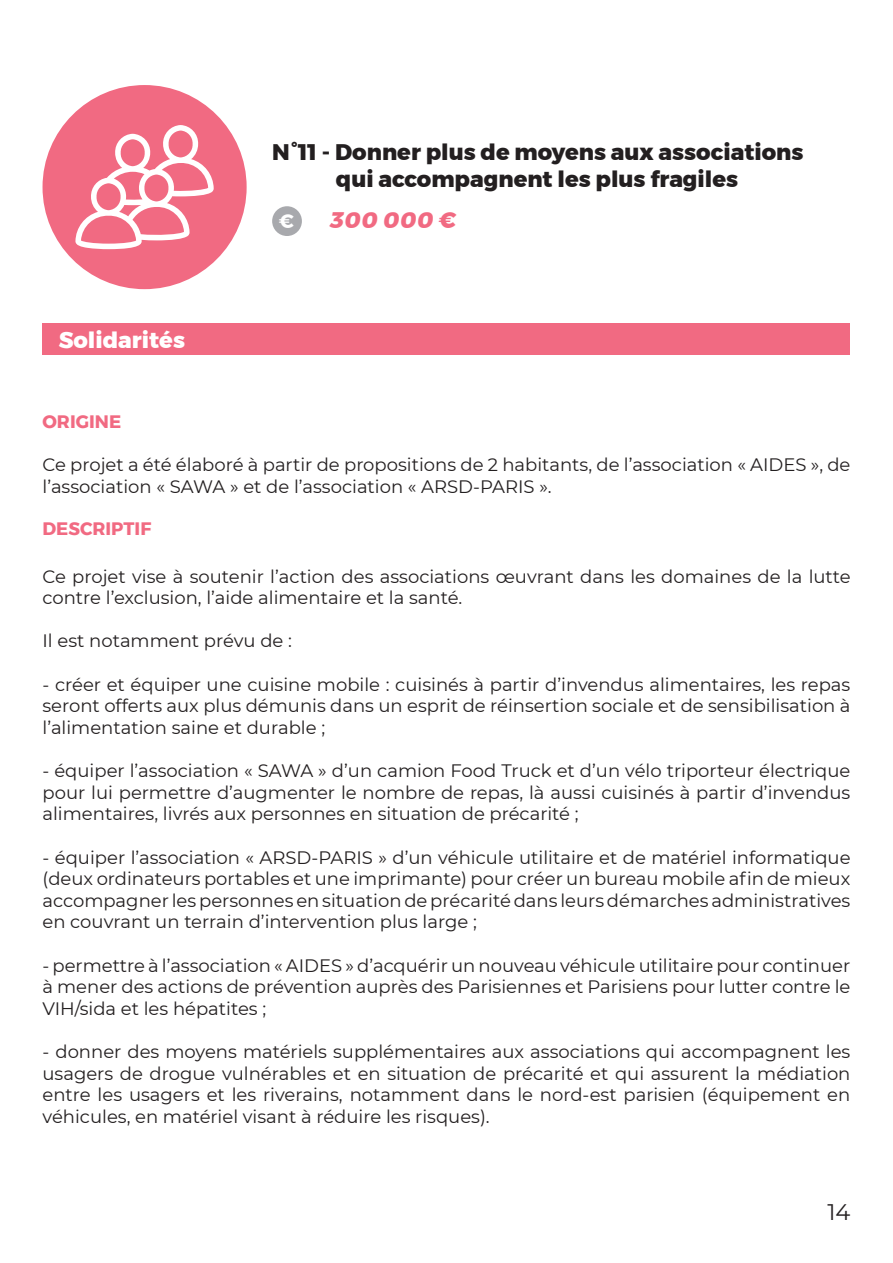
<style>
.page{position:relative;width:893px;height:1263px;background:#fff}
.page>*{position:absolute;margin:0;border:0;box-sizing:border-box;transform-origin:0 0}
.Titre{font:800 22.5px "Montserrat";color:#231f20}
.Thématique{font:800 22.5px "Montserrat";color:#fff}
.Coût{font:italic 800 22.5px "Montserrat";color:#f16a82}
.t1{font:22.5px "Montserrat";color:#231f20}
.t2{font:700 19.5px "Montserrat";color:#fff}
.Texte_standard{font:18px/21.6px "Montserrat";color:#231f20;text-align:justify}
.ORIGINE_DESCRIPTIF{font:700 18px "Montserrat";color:#f16a82}
</style>
<div class="page">
<div style="left:43px;top:324px;width:807px;height:31px;background:#f16a82"></div>
<div style="left:272px;top:206px;width:30px;height:30px;background:#a8a9ad;border-radius:50%"></div>
<div style="left:43px;top:85px;width:204px;height:204px;background:#f16a82;border-radius:50%"></div>
<svg style="left:75px;top:125px;width:139px;height:124px"></svg>
<p class="Thématique" style="left:59px;top:321px;width:128px">Solidarités</p>
<p class="Titre" style="left:272px;top:134px;width:533px">N°11 - Donner plus de moyens aux associations</p>
<p class="Titre" style="left:336px;top:161px;width:404px">qui accompagnent les plus fragiles</p>
<p class="t2" style="left:279px;top:206px;width:17px">€</p>
<p class="Coût" style="left:330px;top:202px;width:128px">300 000 €</p>
<p class="ORIGINE_DESCRIPTIF" style="left:43px;top:407px;width:80px">ORIGINE</p>
<p class="Texte_standard" style="left:43px;top:453px;width:809px">Ce projet a été élaboré à partir de propositions de 2 habitants, de l’association « AIDES », de l’association « SAWA » et de l’association « ARSD-PARIS ».</p>
<p class="ORIGINE_DESCRIPTIF" style="left:43px;top:514px;width:110px">DESCRIPTIF</p>
<p class="Texte_standard" style="left:43px;top:565px;width:809px">Ce projet vise à soutenir l’action des associations œuvrant dans les domaines de la lutte contre l’exclusion, l’aide alimentaire et la santé.</p>
<p class="Texte_standard" style="left:43px;top:630px;width:251px">Il est notamment prévu de :</p>
<p class="Texte_standard" style="left:43px;top:673px;width:809px">- créer et équiper une cuisine mobile : cuisinés à partir d’invendus alimentaires, les repas seront offerts aux plus démunis dans un esprit de réinsertion sociale et de sensibilisation à l’alimentation saine et durable ;</p>
<p class="Texte_standard" style="left:43px;top:759px;width:809px">- équiper l’association « SAWA » d’un camion Food Truck et d’un vélo triporteur électrique pour lui permettre d’augmenter le nombre de repas, là aussi cuisinés à partir d’invendus alimentaires, livrés aux personnes en situation de précarité ;</p>
<p class="Texte_standard" style="left:43px;top:846px;width:809px">- équiper l’association « ARSD-PARIS » d’un véhicule utilitaire et de matériel informatique (deux ordinateurs portables et une imprimante) pour créer un bureau mobile afin de mieux accompagner les personnes en situation de précarité dans leurs démarches administratives en couvrant un terrain d’intervention plus large ;</p>
<p class="Texte_standard" style="left:43px;top:954px;width:809px">- permettre à l’association « AIDES » d’acquérir un nouveau véhicule utilitaire pour continuer à mener des actions de prévention auprès des Parisiennes et Parisiens pour lutter contre le VIH/sida et les hépatites ;</p>
<p class="Texte_standard" style="left:43px;top:1040px;width:809px">- donner des moyens matériels supplémentaires aux associations qui accompagnent les usagers de drogue vulnérables et en situation de précarité et qui assurent la médiation entre les usagers et les riverains, notamment dans le nord-est parisien (équipement en véhicules, en matériel visant à réduire les risques).</p>
<p class="t1" style="left:827px;top:1197px;width:24px">14</p>
</div>
